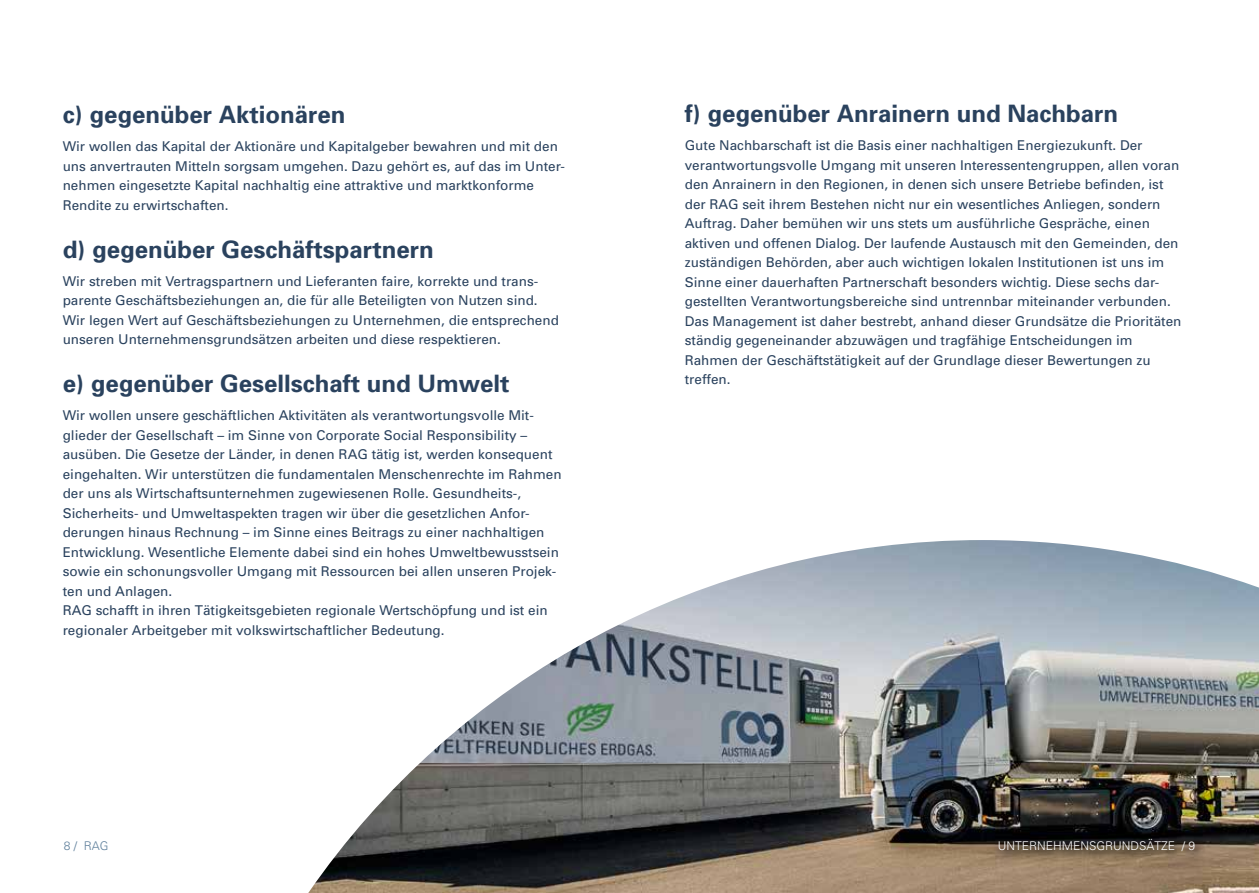
<style>
.page{position:relative;width:1259px;height:893px;background:#fff}
.page>*{position:absolute;margin:0;border:0;box-sizing:border-box;transform-origin:0 0}
.t1{font:700 24px "Univers";color:#2a425e}
.t2{font:13.5px/19.5px "Univers";color:#2a425e}
.t3{font:300 12px "Univers 45";color:#fff}
.t4{font:300 12px "Univers 45";color:#5d7e9a}
</style>
<div class="page">
<img style="left:308px;top:540px;width:951px;height:353px">
<svg style="left:987px;top:829px;width:219px;height:33px;background:#473d31"></svg>
<h1 class="t1" style="left:63px;top:99px;width:284px">c) gegenüber Aktionären</h1>
<p class="t2" style="left:63px;top:136px;width:502px">Wir wollen das Kapital der Aktionäre und Kapitalgeber bewahren und mit den uns anvertrauten Mitteln sorgsam umgehen. Dazu gehört es, auf das im Unter&shy;nehmen eingesetzte Kapital nachhaltig eine attraktive und marktkonforme Rendite zu erwirtschaften.</p>
<h1 class="t1" style="left:63px;top:234px;width:372px">d) gegenüber Geschäftspartnern</h1>
<p class="t2" style="left:63px;top:271px;width:498px">Wir streben mit Vertragspartnern und Lieferanten faire, korrekte und trans&shy;parente Geschäftsbeziehungen an, die für alle Beteiligten von Nutzen sind.<br>Wir legen Wert auf Geschäftsbeziehungen zu Unternehmen, die entsprechend unseren Unternehmensgrundsätzen arbeiten und diese respektieren.</p>
<h1 class="t1" style="left:63px;top:368px;width:448px">e) gegenüber Gesellschaft und Umwelt</h1>
<p class="t2" style="left:63px;top:405px;width:500px">Wir wollen unsere geschäftlichen Aktivitäten als verantwortungsvolle Mit&shy;glieder der Gesellschaft – im Sinne von Corporate Social Responsibility – ausüben. Die Gesetze der Länder, in denen RAG tätig ist, werden konsequent eingehalten. Wir unterstützen die fundamentalen Menschenrechte im Rahmen der uns als Wirtschaftsunternehmen zugewiesenen Rolle. Gesundheits-, Sicherheits- und Umweltaspekten tragen wir über die gesetzlichen Anfor&shy;derungen hinaus Rechnung – im Sinne eines Beitrags zu einer nachhaltigen Entwicklung. Wesentliche Elemente dabei sind ein hohes Umweltbewusstsein sowie ein schonungsvoller Umgang mit Ressourcen bei allen unseren Projek&shy;ten und Anlagen.<br>RAG schafft in ihren Tätigkeitsgebieten regionale Wertschöpfung und ist ein regionaler Arbeitgeber mit volkswirtschaftlicher Bedeutung.</p>
<p class="t4" style="left:64px;top:839px;width:46px">8 / RAG</p>
<h1 class="t1" style="left:685px;top:98px;width:435px">f) gegenüber Anrainern und Nachbarn</h1>
<p class="t2" style="left:685px;top:136px;width:498px">Gute Nachbarschaft ist die Basis einer nachhaltigen Energiezukunft. Der verantwortungsvolle Umgang mit unseren Interessentengruppen, allen voran den Anrainern in den Regionen, in denen sich unsere Betriebe befinden, ist der RAG seit ihrem Bestehen nicht nur ein wesentliches Anliegen, sondern Auftrag. Daher bemühen wir uns stets um ausführliche Gespräche, einen aktiven und offenen Dialog. Der laufende Austausch mit den Gemeinden, den zuständigen Behörden, aber auch wichtigen lokalen Institutionen ist uns im Sinne einer dauerhaften Partnerschaft besonders wichtig. Diese sechs dar&shy;gestellten Verantwortungsbereiche sind untrennbar miteinander verbunden.<br>Das Management ist daher bestrebt, anhand dieser Grundsätze die Prioritäten ständig gegeneinander abzuwägen und tragfähige Entscheidungen im Rahmen der Geschäftstätigkeit auf der Grundlage dieser Bewertungen zu treffen.</p>
<p class="t3" style="left:997px;top:839px;width:199px">UNTERNEHMENSGRUNDSÄTZE / 9</p>
</div>
